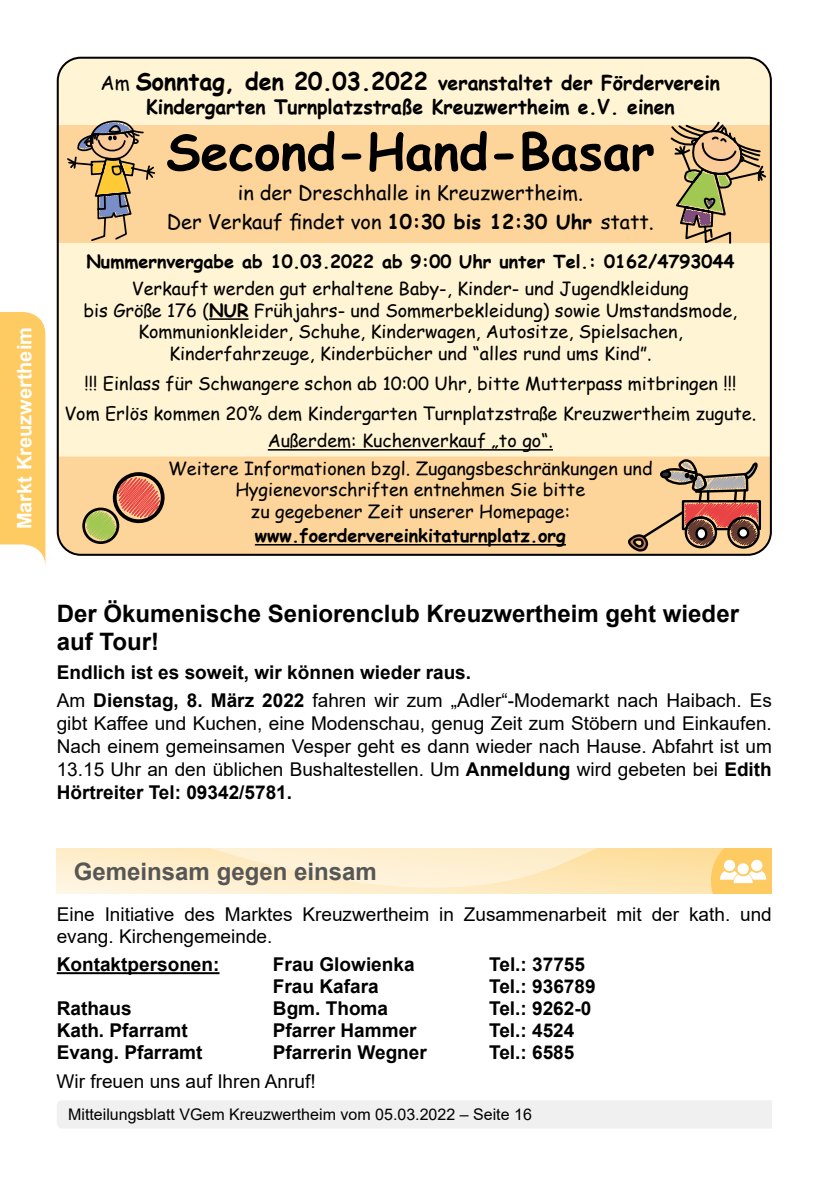
<style>
.page{position:relative;width:840px;height:1191px;background:#fff}
.page>*{position:absolute;margin:0;border:0;box-sizing:border-box;transform-origin:0 0}
.t1{font:700 50px "Comic Sans MS";color:#000}
.t2{font:700 24px/28.8px "Arial";color:#000}
.t3{font:700 24px "Arial";color:#565655}
.t4{font:700 20px/24px "Comic Sans MS";color:#000;text-align:center}
.t5{font:20px/29.6px "Comic Sans MS";color:#000;text-align:center}
.t6{font:700 20px "Arial";color:#fff}
.t7{font:19px/22.8px "Arial";color:#000;text-align:justify}
.t8{font:700 19px/28.4px "Arial";color:#000}
.t9{font:18px/21.6px "Comic Sans MS";color:#000;text-align:center}
.t10{font:700 18px "Comic Sans MS";color:#000}
.t11{font:16px "Arial";color:#000}
.s1{font-weight:400}
.s2{font-size:24px}
.s3{font-weight:700}
</style>
<div class="page">
<div style="left:57px;top:1100px;width:714px;height:28px;background:#f0f0f0"></div>
<hr style="left:57px;top:972px;width:162px;height:2px;background:#000">
<div style="left:57px;top:57px;width:714px;height:399px;background:#fff4d3"></div>
<div style="left:57px;top:125px;width:714px;height:117px;background:#fdd59a"></div>
<svg style="left:57px;top:456px;width:714px;height:100px;background:#f3cd95"></svg>
<svg style="left:65px;top:121px;width:91px;height:120px"></svg>
<svg style="left:668px;top:120px;width:99px;height:125px"></svg>
<svg style="left:626px;top:458px;width:135px;height:94px;background:#c49a74"></svg>
<div style="left:82px;top:507px;width:37px;height:37px;border:3px solid #000;border-radius:50%"></div>
<svg style="left:86px;top:477px;width:75px;height:64px;background:#d4a070"></svg>
<div style="left:112px;top:472px;width:53px;height:51px;border:4px solid #000;border-radius:50%"></div>
<hr style="left:209px;top:318px;width:39px;height:2px;background:#000">
<hr style="left:268px;top:449px;width:284px;height:1px;background:#000">
<hr style="left:255px;top:544px;width:310px;height:1px;background:#000">
<svg style="left:57px;top:848px;width:714px;height:45px;background:#fdeac2"></svg>
<svg style="left:0;top:312px;width:45px;height:250px;background:#fdce6c"></svg>
<p class="t6" style="left:10px;top:529px;width:204px;rotate:-90deg">Markt Kreuzwertheim</p>
<p class="t4" style="left:101px;top:70px;width:620px"><span class="s1">Am</span> <span class="s2">Sonntag, den 20.03.2022</span> veranstaltet der Förderverein<br>Kindergarten Turnplatzstraße Kreuzwertheim e.V. einen</p>
<h1 class="t1" style="left:166px;top:115px;width:490px">Second-Hand-Basar</h1>
<p class="t5" style="left:167px;top:177px;width:488px">in der Dreschhalle in Kreuzwertheim.<br>Der Verkauf findet von <span class="s3">10:30 bis 12:30 Uhr</span> statt.</p>
<p class="t10" style="left:86px;top:248px;width:649px">Nummernvergabe ab 10.03.2022 ab 9:00 Uhr unter Tel.: 0162/4793044</p>
<p class="t9" style="left:83px;top:277px;width:655px">Verkauft werden gut erhaltene Baby-, Kinder- und Jugendkleidung<br>bis Größe 176 (<span class="s3">NUR</span> Frühjahrs- und Sommerbekleidung) sowie Umstandsmode, Kommunionkleider, Schuhe, Kinderwagen, Autositze, Spielsachen, Kinderfahrzeuge, Kinderbücher und “alles rund ums Kind”.</p>
<p class="t9" style="left:64px;top:368px;width:692px;line-height:30px">!!! Einlass für Schwangere schon ab 10:00 Uhr, bitte Mutterpass mitbringen !!!<br>Vom Erlös kommen 20% dem Kindergarten Turnplatzstraße Kreuzwertheim zugute.</p>
<p class="t9" style="left:168px;top:427px;width:485px;line-height:27.2px">Außerdem: Kuchenverkauf „to go“.<br>Weitere Informationen bzgl. Zugangsbeschränkungen und</p>
<p class="t9" style="left:235px;top:478px;width:351px">Hygienevorschriften entnehmen Sie bitte zu gegebener Zeit unserer Homepage:</p>
<p class="t10" style="left:255px;top:522px;width:312px">www.foerdervereinkitaturnplatz.org</p>
<h2 class="t2" style="left:57px;top:599px;width:683px">Der Ökumenische Seniorenclub Kreuzwertheim geht wieder auf Tour!</h2>
<p class="t8" style="left:57px;top:658px;width:716px">Endlich ist es soweit, wir können wieder raus.<br><span class="s1">Am</span> Dienstag, 8. März 2022 <span class="s1">fahren wir zum „Adler“-Modemarkt nach Haibach. Es</span></p>
<p class="t7" style="left:57px;top:712px;width:716px">gibt Kaffee und Kuchen, eine Modenschau, genug Zeit zum Stöbern und Einkaufen.<br>Nach einem gemeinsamen Vesper geht es dann wieder nach Hause. Abfahrt ist um 13.15 Uhr an den üblichen Bushaltestellen. Um <span class="s3">Anmeldung</span> wird gebeten bei <span class="s3">Edith Hörtreiter Tel: 09342/5781.</span></p>
<h2 class="t3" style="left:74px;top:854px;width:304px">Gemeinsam gegen einsam</h2>
<p class="t7" style="left:57px;top:903px;width:716px;line-height:22px">Eine Initiative des Marktes Kreuzwertheim in Zusammenarbeit mit der kath. und evang. Kirchengemeinde.</p>
<p class="t8" style="left:57px;top:950px;width:164px">Kontaktpersonen:</p>
<p class="t8" style="left:273px;top:950px;width:143px">Frau Glowienka</p>
<p class="t8" style="left:489px;top:950px;width:97px">Tel.: 37755</p>
<p class="t8" style="left:273px;top:972px;width:107px">Frau Kafara</p>
<p class="t8" style="left:489px;top:972px;width:108px">Tel.: 936789</p>
<p class="t8" style="left:57px;top:994px;width:76px">Rathaus</p>
<p class="t8" style="left:273px;top:994px;width:117px">Bgm. Thoma</p>
<p class="t8" style="left:489px;top:994px;width:104px">Tel.: 9262-0</p>
<p class="t8" style="left:57px;top:1016px;width:132px">Kath. Pfarramt</p>
<p class="t8" style="left:273px;top:1016px;width:145px">Pfarrer Hammer</p>
<p class="t8" style="left:489px;top:1016px;width:87px">Tel.: 4524</p>
<p class="t8" style="left:57px;top:1038px;width:147px">Evang. Pfarramt</p>
<p class="t8" style="left:273px;top:1038px;width:155px">Pfarrerin Wegner</p>
<p class="t8" style="left:489px;top:1038px;width:87px">Tel.: 6585</p>
<p class="t7" style="left:57px;top:1069px;width:260px">Wir freuen uns auf Ihren Anruf!</p>
<p class="t11" style="left:68px;top:1103px;width:465px">Mitteilungsblatt VGem Kreuzwertheim vom 05.03.2022 – Seite 16</p>
</div>
